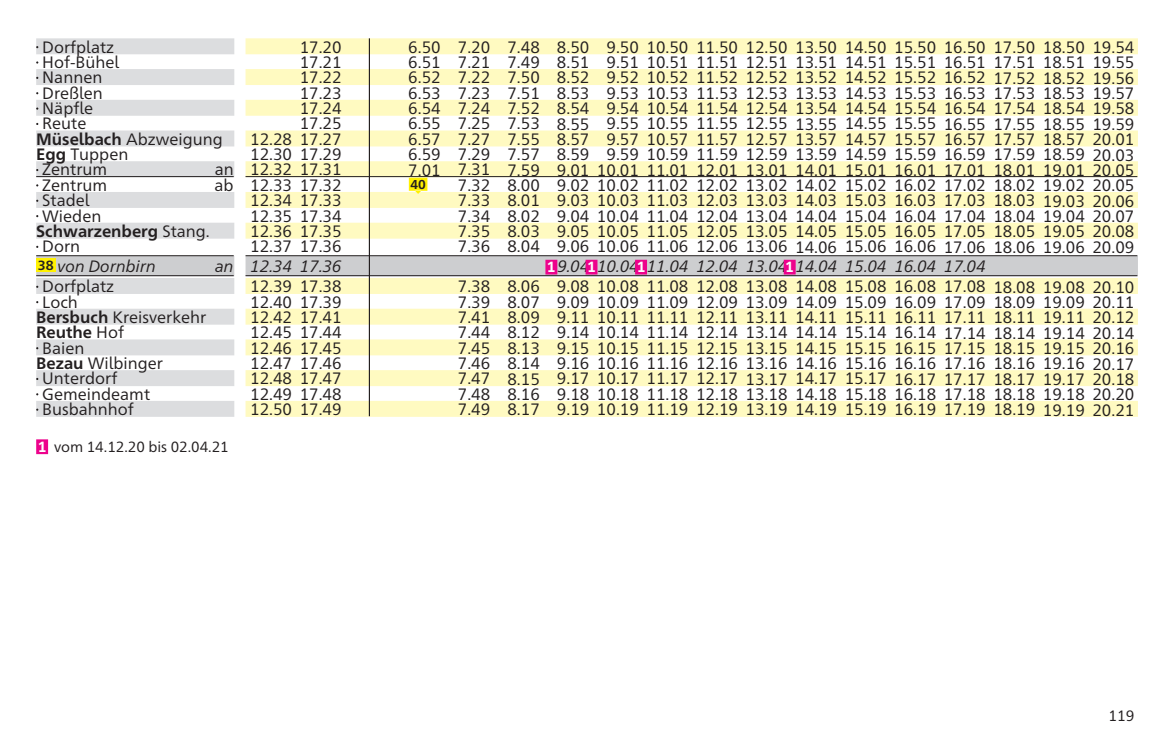
<style>
.page{position:relative;width:1170px;height:745px;background:#fff}
.page>*{position:absolute;margin:0;border:0;box-sizing:border-box;transform-origin:0 0}
.t1{font:16.5px/15.2px "Neue Frutiger VVV";color:#231f20;text-align:justify}
.t2{font:italic 16.5px/19.8px "Neue Frutiger VVV";color:#231f20}
.t3{font:700 16.5px "Neue Frutiger VVV";color:#231f20}
.t4{font:15px "Neue Frutiger 1450 for VV";color:#231f20}
.t5{font:14.75px "Neue Frutiger VVV";color:#231f20}
.t6{font:700 13px "Neue Frutiger VVV";color:#231f20}
.s1{font-weight:700}
.s2{font-weight:400}
.s3{font-weight:700;font-style:normal;font-size:13.25px}
.s4{font-weight:700;color:#fff}
.s5{font-weight:700;font-style:normal;font-size:14.75px;color:#fff}
.s6{font-style:normal}
</style>
<div class="page">
<div style="left:245px;top:38px;width:892px;height:16px;background:#fffac1"></div>
<div style="left:245px;top:69px;width:892px;height:16px;background:#fffac1"></div>
<div style="left:245px;top:100px;width:892px;height:16px;background:#fffac1"></div>
<div style="left:245px;top:130px;width:892px;height:16px;background:#fffac1"></div>
<div style="left:245px;top:222px;width:892px;height:16px;background:#fffac1"></div>
<div style="left:245px;top:308px;width:892px;height:16px;background:#fffac1"></div>
<div style="left:245px;top:339px;width:892px;height:16px;background:#fffac1"></div>
<div style="left:245px;top:370px;width:892px;height:16px;background:#fffac1"></div>
<div style="left:245px;top:400px;width:892px;height:16px;background:#fffac1"></div>
<div style="left:36px;top:38px;width:198px;height:16px;background:#dcdddf"></div>
<svg style="left:36px;top:61px;width:198px;height:24px"></svg>
<div style="left:36px;top:100px;width:198px;height:16px;background:#dcdddf"></div>
<svg style="left:36px;top:123px;width:198px;height:23px"></svg>
<div style="left:36px;top:161px;width:198px;height:16px;background:#dcdddf"></div>
<div style="left:36px;top:192px;width:198px;height:16px;background:#dcdddf"></div>
<svg style="left:36px;top:215px;width:198px;height:23px"></svg>
<svg style="left:36px;top:255px;width:198px;height:39px;background:#cecec7"></svg>
<svg style="left:36px;top:301px;width:198px;height:23px"></svg>
<div style="left:36px;top:339px;width:198px;height:16px;background:#dcdddf"></div>
<div style="left:36px;top:370px;width:198px;height:16px;background:#dcdddf"></div>
<svg style="left:36px;top:393px;width:198px;height:23px"></svg>
<hr style="left:369px;top:38px;width:1px;height:378px;background:#231f20">
<svg style="left:245px;top:161px;width:892px;height:47px"></svg>
<svg style="left:245px;top:255px;width:892px;height:39px;background:#dad4c0"></svg>
<svg style="left:36px;top:439px;width:12px;height:15px"></svg>
<p class="t1" style="left:42px;top:40px;width:74px">Dorfplatz</p>
<p class="t1" style="left:42px;top:55px;width:78px">Hof-Bühel</p>
<p class="t1" style="left:42px;top:70px;width:62px">Nannen</p>
<p class="t1" style="left:42px;top:86px;width:62px">Dreßlen</p>
<p class="t1" style="left:42px;top:101px;width:52px">Näpfle</p>
<p class="t1" style="left:42px;top:116px;width:46px">Reute</p>
<p class="t1" style="left:36px;top:132px;width:188px"><span class="s1">Müselbach</span> Abzweigung</p>
<p class="t1" style="left:36px;top:147px;width:94px"><span class="s1">Egg</span> Tuppen</p>
<p class="t1" style="left:42px;top:162px;width:67px">Zentrum</p>
<p class="t1" style="left:215px;top:162px;width:21px">an</p>
<p class="t1" style="left:42px;top:178px;width:67px">Zentrum</p>
<p class="t1" style="left:214px;top:178px;width:21px">ab</p>
<p class="t1" style="left:42px;top:193px;width:49px">Stadel</p>
<p class="t1" style="left:42px;top:208px;width:61px">Wieden</p>
<p class="t3" style="left:36px;top:224px;width:175px">Schwarzenberg <span class="s2">Stang.</span></p>
<p class="t1" style="left:42px;top:239px;width:39px">Dorn</p>
<p class="t2" style="left:38px;top:258px;width:120px"><span class="s3">38</span> von Dornbirn</p>
<p class="t2" style="left:215px;top:258px;width:20px">an</p>
<p class="t1" style="left:42px;top:279px;width:74px">Dorfplatz</p>
<p class="t1" style="left:42px;top:294px;width:37px">Loch</p>
<p class="t1" style="left:36px;top:310px;width:172px"><span class="s1">Bersbuch</span> Kreisverkehr</p>
<p class="t3" style="left:36px;top:325px;width:89px">Reuthe <span class="s2">Hof</span></p>
<p class="t1" style="left:42px;top:340px;width:44px">Baien</p>
<p class="t1" style="left:36px;top:356px;width:128px"><span class="s1">Bezau</span> Wilbinger</p>
<p class="t1" style="left:42px;top:371px;width:77px">Unterdorf</p>
<p class="t1" style="left:42px;top:386px;width:109px">Gemeindeamt</p>
<p class="t1" style="left:42px;top:402px;width:93px">Busbahnhof</p>
<p class="t5" style="left:38px;top:438px;width:192px"><span class="s4">1</span> vom 14.12.20 bis 02.04.21</p>
<p class="t1" style="left:250px;top:132px;width:43px">12.28<br>12.30<br>12.32<br>12.33<br>12.34<br>12.35<br>12.36<br>12.37</p>
<p class="t2" style="left:251px;top:258px;width:43px">12.34</p>
<p class="t1" style="left:250px;top:279px;width:43px">12.39<br>12.40<br>12.42<br>12.45<br>12.46<br>12.47<br>12.48<br>12.49<br>12.50</p>
<p class="t1" style="left:300px;top:40px;width:43px">17.20<br>17.21<br>17.22<br>17.23<br>17.24<br>17.25<br>17.27<br>17.29<br>17.31<br>17.32<br>17.33<br>17.34<br>17.35<br>17.36</p>
<p class="t2" style="left:300px;top:258px;width:43px">17.36</p>
<p class="t1" style="left:300px;top:279px;width:43px">17.38<br>17.39<br>17.41<br>17.44<br>17.45<br>17.46<br>17.47<br>17.48<br>17.49</p>
<p class="t1" style="left:408px;top:40px;width:34px">6.50<br>6.51<br>6.52<br>6.53<br>6.54<br>6.55<br>6.57<br>6.59<br>7.01</p>
<p class="t6" style="left:410px;top:179px;width:17px">40</p>
<p class="t1" style="left:458px;top:40px;width:34px">7.20<br>7.21<br>7.22<br>7.23<br>7.24<br>7.25<br>7.27<br>7.29<br>7.31<br>7.32<br>7.33<br>7.34<br>7.35<br>7.36</p>
<p class="t1" style="left:458px;top:279px;width:34px">7.38<br>7.39<br>7.41<br>7.44<br>7.45<br>7.46<br>7.47<br>7.48<br>7.49</p>
<p class="t1" style="left:507px;top:40px;width:34px">7.48<br>7.49<br>7.50<br>7.51<br>7.52<br>7.53<br>7.55<br>7.57<br>7.59<br>8.00<br>8.01<br>8.02<br>8.03<br>8.04</p>
<p class="t1" style="left:507px;top:279px;width:34px">8.06<br>8.07<br>8.09<br>8.12<br>8.13<br>8.14<br>8.15<br>8.16<br>8.17</p>
<p class="t1" style="left:597px;top:40px;width:43px;text-align:center">9.50<br>9.51<br>9.52<br>9.53<br>9.54<br>9.55<br>9.57<br>9.59<br>10.01<br>10.02<br>10.03<br>10.04<br>10.05<br>10.06</p>
<p class="t1" style="left:597px;top:279px;width:43px">10.08<br>10.09<br>10.11<br>10.14<br>10.15<br>10.16<br>10.17<br>10.18<br>10.19</p>
<p class="t1" style="left:646px;top:40px;width:43px">10.50<br>10.51<br>10.52<br>10.53<br>10.54<br>10.55<br>10.57<br>10.59<br>11.01<br>11.02<br>11.03<br>11.04<br>11.05<br>11.06</p>
<p class="t1" style="left:646px;top:279px;width:43px">11.08<br>11.09<br>11.11<br>11.14<br>11.15<br>11.16<br>11.17<br>11.18<br>11.19</p>
<p class="t1" style="left:557px;top:40px;width:34px">8.50<br>8.51<br>8.52<br>8.53<br>8.54<br>8.55<br>8.57<br>8.59<br>9.01<br>9.02<br>9.03<br>9.04<br>9.05<br>9.06</p>
<p class="t2" style="left:557px;top:258px;width:133px;text-indent:-10px"><span class="s5">1</span>9.04<span class="s5">1</span>10.04<span class="s5">1</span>11.04<br><span class="s6">9.08</span></p>
<p class="t1" style="left:557px;top:294px;width:34px">9.09<br>9.11<br>9.14<br>9.15<br>9.16<br>9.17<br>9.18<br>9.19</p>
<p class="t1" style="left:696px;top:40px;width:43px">11.50<br>11.51<br>11.52<br>11.53<br>11.54<br>11.55<br>11.57<br>11.59<br>12.01<br>12.02<br>12.03<br>12.04<br>12.05<br>12.06</p>
<p class="t2" style="left:696px;top:258px;width:43px">12.04</p>
<p class="t1" style="left:696px;top:279px;width:43px">12.08<br>12.09<br>12.11<br>12.14<br>12.15<br>12.16<br>12.17<br>12.18<br>12.19</p>
<p class="t1" style="left:745px;top:40px;width:43px">12.50<br>12.51<br>12.52<br>12.53<br>12.54<br>12.55<br>12.57<br>12.59<br>13.01<br>13.02<br>13.03<br>13.04<br>13.05<br>13.06</p>
<p class="t2" style="left:745px;top:258px;width:93px">13.04<span class="s5">1</span>14.04<br><span class="s6">13.08</span></p>
<p class="t1" style="left:745px;top:294px;width:43px">13.09<br>13.11<br>13.14<br>13.15<br>13.16<br>13.17<br>13.18<br>13.19</p>
<p class="t1" style="left:795px;top:40px;width:43px">13.50<br>13.51<br>13.52<br>13.53<br>13.54<br>13.55<br>13.57<br>13.59<br>14.01<br>14.02<br>14.03<br>14.04<br>14.05<br>14.06</p>
<p class="t1" style="left:795px;top:279px;width:43px">14.08<br>14.09<br>14.11<br>14.14<br>14.15<br>14.16<br>14.17<br>14.18<br>14.19</p>
<p class="t1" style="left:844px;top:40px;width:43px">14.50<br>14.51<br>14.52<br>14.53<br>14.54<br>14.55<br>14.57<br>14.59<br>15.01<br>15.02<br>15.03<br>15.04<br>15.05<br>15.06</p>
<p class="t2" style="left:845px;top:258px;width:43px">15.04</p>
<p class="t1" style="left:844px;top:279px;width:43px">15.08<br>15.09<br>15.11<br>15.14<br>15.15<br>15.16<br>15.17<br>15.18<br>15.19</p>
<p class="t1" style="left:894px;top:40px;width:43px">15.50<br>15.51<br>15.52<br>15.53<br>15.54<br>15.55<br>15.57<br>15.59<br>16.01<br>16.02<br>16.03<br>16.04<br>16.05<br>16.06</p>
<p class="t2" style="left:894px;top:258px;width:43px">16.04</p>
<p class="t1" style="left:894px;top:279px;width:43px">16.08<br>16.09<br>16.11<br>16.14<br>16.15<br>16.16<br>16.17<br>16.18<br>16.19</p>
<p class="t1" style="left:943px;top:40px;width:43px">16.50<br>16.51<br>16.52<br>16.53<br>16.54<br>16.55<br>16.57<br>16.59<br>17.01<br>17.02<br>17.03<br>17.04<br>17.05<br>17.06</p>
<p class="t2" style="left:944px;top:258px;width:43px">17.04</p>
<p class="t1" style="left:943px;top:279px;width:43px">17.08<br>17.09<br>17.11<br>17.14<br>17.15<br>17.16<br>17.17<br>17.18<br>17.19</p>
<p class="t1" style="left:993px;top:40px;width:43px">17.50<br>17.51<br>17.52<br>17.53<br>17.54<br>17.55<br>17.57<br>17.59<br>18.01<br>18.02<br>18.03<br>18.04<br>18.05<br>18.06</p>
<p class="t1" style="left:993px;top:279px;width:43px">18.08<br>18.09<br>18.11<br>18.14<br>18.15<br>18.16<br>18.17<br>18.18<br>18.19</p>
<p class="t1" style="left:1042px;top:40px;width:43px">18.50<br>18.51<br>18.52<br>18.53<br>18.54<br>18.55<br>18.57<br>18.59<br>19.01<br>19.02<br>19.03<br>19.04<br>19.05<br>19.06</p>
<p class="t1" style="left:1042px;top:279px;width:43px">19.08<br>19.09<br>19.11<br>19.14<br>19.15<br>19.16<br>19.17<br>19.18<br>19.19</p>
<p class="t1" style="left:1092px;top:40px;width:43px">19.54<br>19.55<br>19.56<br>19.57<br>19.58<br>19.59<br>20.01<br>20.03<br>20.05<br>20.05<br>20.06<br>20.07<br>20.08<br>20.09</p>
<p class="t1" style="left:1092px;top:279px;width:43px">20.10<br>20.11<br>20.12<br>20.14<br>20.16<br>20.17<br>20.18<br>20.20<br>20.21</p>
<p class="t4" style="left:1108px;top:704px;width:27px">119</p>
</div>
